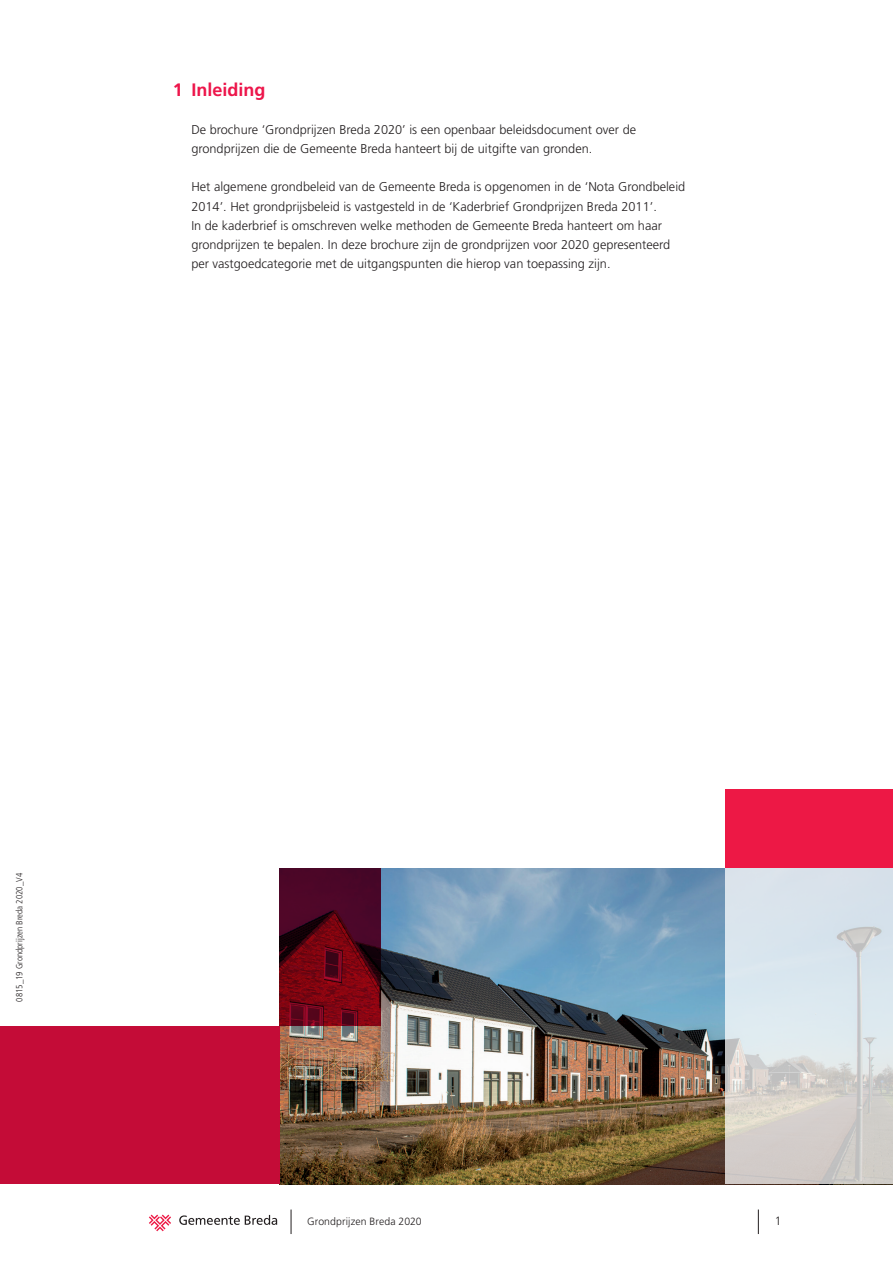
<style>
.page{position:relative;width:893px;height:1263px;background:#fff}
.page>*{position:absolute;margin:0;border:0;box-sizing:border-box;transform-origin:0 0}
.t1{font:700 18px "Frutiger LT Std";color:#ed164b}
.t2{font:300 12.75px/19.2px "Frutiger LT Std";color:#231f20}
.t3{font:300 12px "Frutiger LT Std";color:#231f20}
.t4{font:300 10.5px "Frutiger LT Std";letter-spacing:.01em;color:#231f20}
.t5{font:300 condensed 9px "Frutiger LT Std";color:#231f20}
</style>
<div class="page">
<svg style="left:149px;top:1214px;width:22px;height:17px"></svg>
<svg style="left:179px;top:1215px;width:98px;height:10px"></svg>
<svg style="left:758px;top:1209px;width:1px;height:25px"></svg>
<svg style="left:291px;top:1209px;width:1px;height:25px"></svg>
<img style="left:279px;top:868px;width:446px;height:316px">
<svg style="left:279px;top:868px;width:102px;height:158px;background:#5d051a"></svg>
<div style="left:0;top:1026px;width:279px;height:158px;background:#c40c37"></div>
<svg style="left:725px;top:868px;width:168px;height:316px;background:#d7dbde"></svg>
<div style="left:725px;top:789px;width:168px;height:79px;background:#ed1845"></div>
<h1 class="t1" style="left:173px;top:79px;width:94px">1 Inleiding</h1>
<p class="t2" style="left:191px;top:120px;width:446px">De brochure ‘Grondprijzen Breda 2020’ is een openbaar beleidsdocument over de grondprijzen die de Gemeente Breda hanteert bij de uitgifte van gronden.</p>
<p class="t2" style="left:191px;top:178px;width:495px">Het algemene grondbeleid van de Gemeente Breda is opgenomen in de ‘Nota Grondbeleid 2014’. Het grondprijsbeleid is vastgesteld in de ‘Kaderbrief Grondprijzen Breda 2011’.<br>In de kaderbrief is omschreven welke methoden de Gemeente Breda hanteert om haar grondprijzen te bepalen. In deze brochure zijn de grondprijzen voor 2020 gepresenteerd per vastgoedcategorie met de uitgangspunten die hierop van toepassing zijn.</p>
<p class="t5" style="left:14px;top:1002px;width:130px;rotate:-90deg">0815_19 Grondprijzen Breda 2020_V4</p>
<p class="t4" style="left:307px;top:1215px;width:116px">Grondprijzen Breda 2020</p>
<p class="t3" style="left:775px;top:1213px;width:8px">1</p>
</div>
